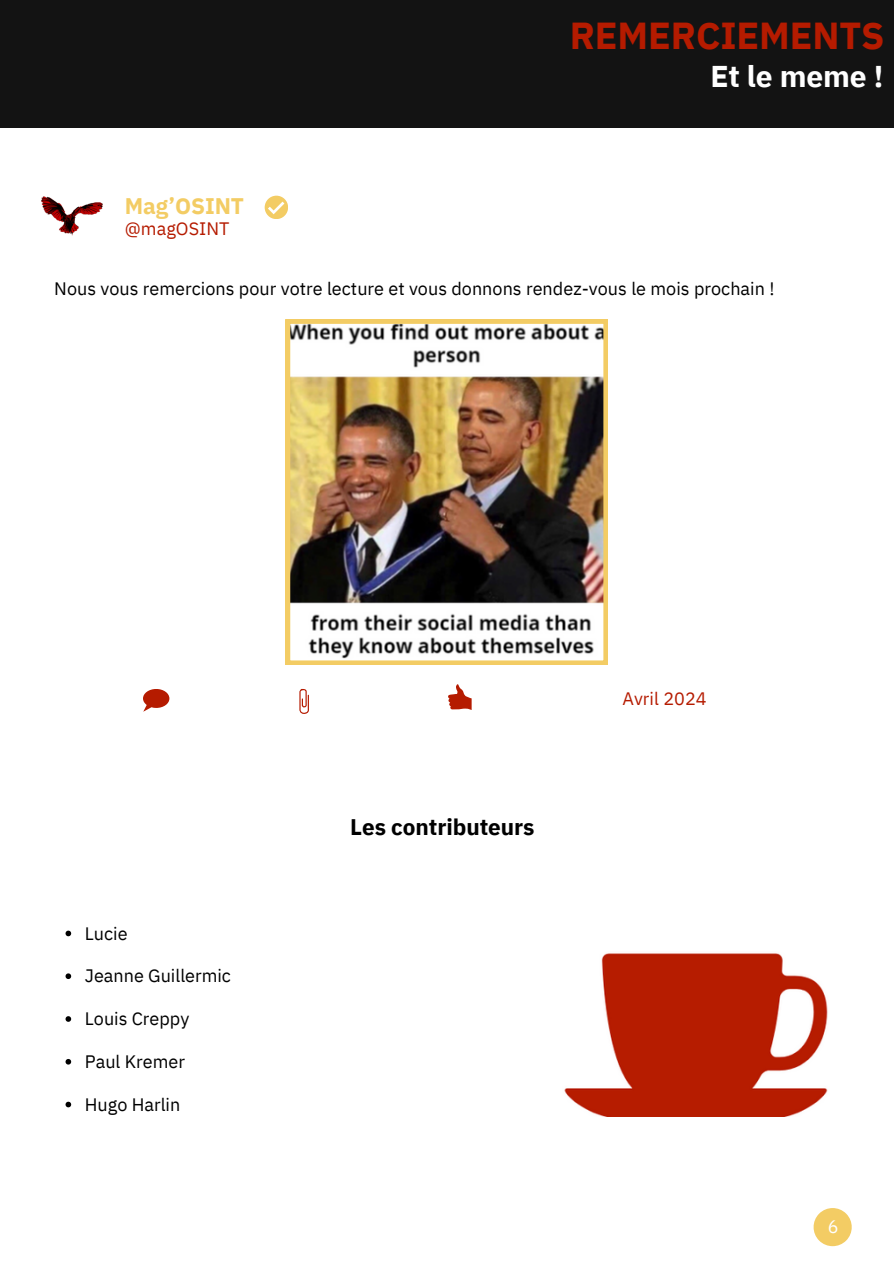
<style>
.page{position:relative;width:894px;height:1264px;background:#fff}
.page>*{position:absolute;margin:0;border:0;box-sizing:border-box;transform-origin:0 0}
.t1{font:700 37.5px "IBM Plex Sans";letter-spacing:-.005em;color:#b51b00}
.t2{font:700 30px "IBM Plex Sans";letter-spacing:-.005em;color:#fff}
.t3{font:700 22.5px "IBM Plex Sans";letter-spacing:-.005em;color:#000}
.t4{font:700 22.5px "IBM Plex Sans";letter-spacing:-.005em;color:#f3cc64}
.t5{font:18px "IBM Plex Sans";color:#000}
.t6{font:18px "IBM Plex Sans";color:#b51b00}
.t7{font:18px "IBM Plex Sans";color:#fff}
</style>
<div class="page">
<svg style="left:264px;top:196px;width:24px;height:23px"></svg>
<img style="left:42px;top:197px;width:60px;height:38px">
<svg style="left:143px;top:689px;width:26px;height:22px"></svg>
<svg style="left:299px;top:689px;width:10px;height:25px"></svg>
<svg style="left:448px;top:684px;width:23px;height:26px"></svg>
<div style="left:0;top:0;width:893px;height:127px;background:#131313"></div>
<img style="left:564px;top:953px;width:264px;height:163px">
<svg style="left:813px;top:1208px;width:38px;height:38px"></svg>
<img style="left:286px;top:319px;width:321px;height:346px">
<svg style="left:65px;top:930px;width:6px;height:6px"></svg>
<svg style="left:65px;top:973px;width:6px;height:6px"></svg>
<svg style="left:65px;top:1016px;width:6px;height:5px"></svg>
<svg style="left:65px;top:1059px;width:6px;height:5px"></svg>
<svg style="left:65px;top:1101px;width:6px;height:6px"></svg>
<p class="t4" style="left:125px;top:190px;width:121px">Mag’OSINT</p>
<p class="t6" style="left:125px;top:217px;width:106px">@magOSINT</p>
<h1 class="t1" style="left:569px;top:11px;width:316px">REMERCIEMENTS</h1>
<h2 class="t2" style="left:710px;top:56px;width:174px">Et le meme !</h2>
<p class="t5" style="left:54px;top:276px;width:721px">Nous vous remercions pour votre lecture et vous donnons rendez-vous le mois prochain !</p>
<p class="t5" style="left:85px;top:921px;width:44px">Lucie</p>
<p class="t5" style="left:85px;top:963px;width:148px">Jeanne Guillermic</p>
<p class="t5" style="left:85px;top:1006px;width:106px">Louis Creppy</p>
<p class="t5" style="left:85px;top:1049px;width:101px">Paul Kremer</p>
<p class="t5" style="left:85px;top:1092px;width:97px">Hugo Harlin</p>
<p class="t3" style="left:350px;top:812px;width:186px">Les contributeurs</p>
<p class="t6" style="left:622px;top:686px;width:86px">Avril 2024</p>
<p class="t7" style="left:827px;top:1214px;width:12px">6</p>
</div>
